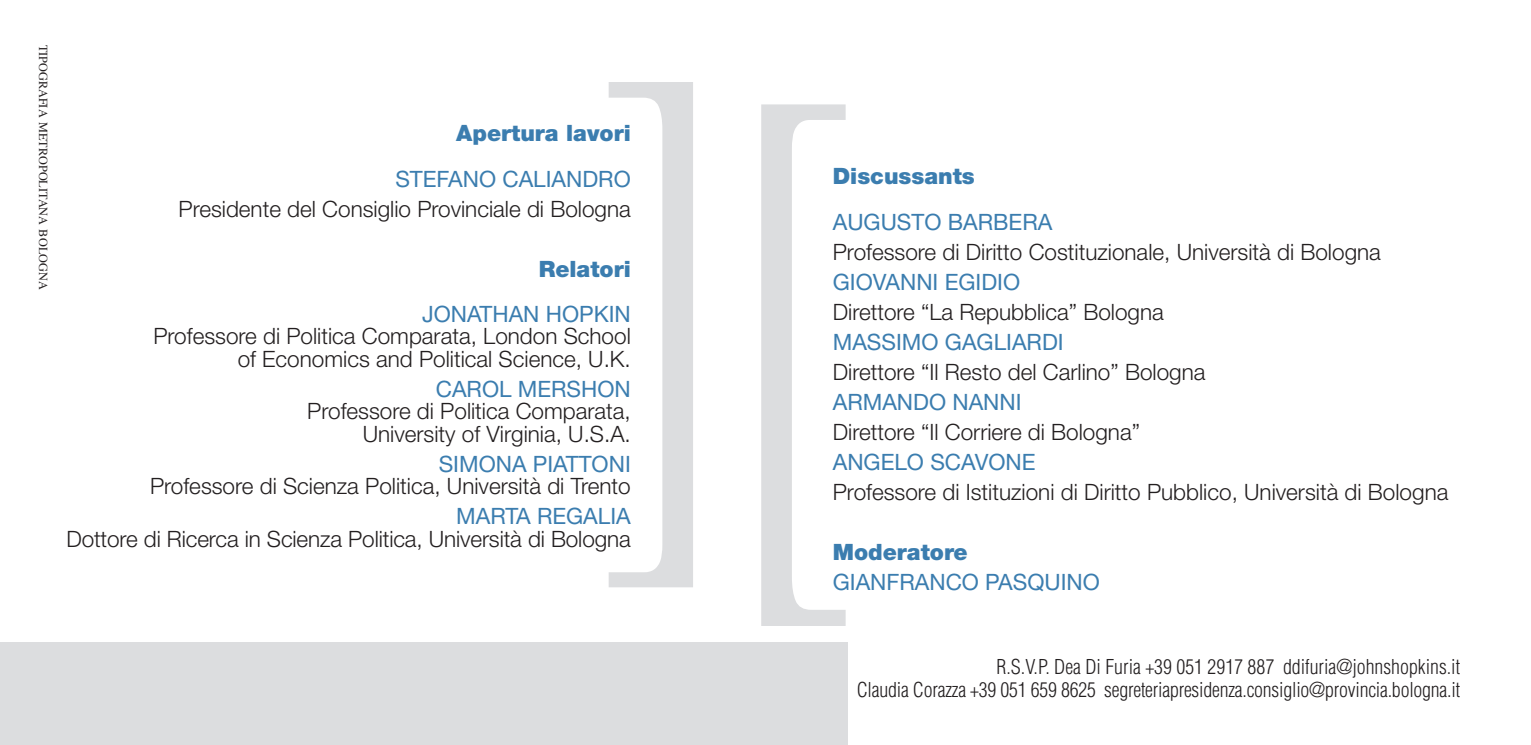
<style>
.page{position:relative;width:1531px;height:745px;background:#fff}
.page>*{position:absolute;margin:0;border:0;box-sizing:border-box;transform-origin:0 0}
.t1{font:635.75px "Times";color:#dcdddf;scale:.63 1}
.t2{font:616px "Times";color:#dcdddf;scale:.65 1}
.t3{font:300 22.5px/22.5px "Helvetica Neue";color:#231f20;text-align:right}
.t4{font:22.5px "Helvetica Neue";color:#3b7daf}
.t5{font:900 22.5px "Helvetica Neue";color:#3b7daf}
.t6{font:300 condensed 20px/22.5px "Helvetica";letter-spacing:-.01em;color:#231f20;text-align:right}
.t7{font:12.25px "Times";color:#231f20}
</style>
<div class="page">
<div style="left:0;top:642px;width:847px;height:102px;background:#dcdddf"></div>
<p class="t7" style="left:55px;top:44px;width:246px;rotate:90deg">tipografia metropolitana bologna</p>
<h2 class="t2" style="left:595px;top:-293px;width:206px">]</h2>
<p class="t5" style="left:456px;top:120px;width:176px">Apertura lavori</p>
<p class="t4" style="left:395px;top:165px;width:70px">STEFANO</p>
<p class="t4" style="left:502px;top:165px;width:30px">CALIAN</p>
<p class="t4" style="left:582px;top:165px;width:46px">DRO</p>
<p class="t3" style="left:178px;top:197px;width:454px">Presidente del Consiglio Provinciale di Bologna</p>
<p class="t5" style="left:539px;top:255px;width:94px">Relatori</p>
<p class="t4" style="left:422px;top:300px;width:29px">JONA</p>
<p class="t4" style="left:479px;top:300px;width:29px">T HAN</p>
<p class="t4" style="left:546px;top:300px;width:74px">HOPKIN</p>
<p class="t3" style="left:153px;top:324px;width:479px">Professore di Politica Comparata, London School of Economics and Political Science, U.K.</p>
<p class="t4" style="left:436px;top:375px;width:148px">CAROL MERSHON</p>
<p class="t3" style="left:307px;top:399px;width:325px">Professore di Politica Comparata,<br>University of Virginia, U.S.A.</p>
<p class="t4" style="left:439px;top:450px;width:30px">SIMONA</p>
<p class="t4" style="left:533px;top:450px;width:72px">PIATTONI</p>
<p class="t3" style="left:150px;top:474px;width:482px">Professore di Scienza Politica, Università di Trento</p>
<p class="t4" style="left:456px;top:502px;width:96px">MARTA REGALIA</p>
<p class="t3" style="left:66px;top:527px;width:566px">Dottore di Ricerca in Scienza Politica, Università di Bologna</p>
<h1 class="t1" style="left:859px;top:1013px;width:213px;rotate:-180deg">]</h1>
<p class="t5" style="left:833px;top:163px;width:144px">Discussants</p>
<p class="t4" style="left:833px;top:208px;width:31px">AUGUS</p>
<p class="t4" style="left:911px;top:208px;width:140px">TO BARBE RA</p>
<p class="t3" style="left:833px;top:240px;width:550px">Professore di Diritto Costituzionale, Università di Bologna</p>
<p class="t4" style="left:833px;top:268px;width:67px">GIOVANNI</p>
<p class="t4" style="left:945px;top:268px;width:64px">EGI DIO</p>
<p class="t3" style="left:833px;top:299px;width:332px">Direttore “La Repubblica” Bologna</p>
<p class="t4" style="left:833px;top:328px;width:35px">MASSIMO</p>
<p class="t4" style="left:945px;top:328px;width:32px">GAGLIA</p>
<p class="t4" style="left:1026px;top:328px;width:35px">RDI</p>
<p class="t3" style="left:833px;top:359px;width:374px">Direttore “Il Resto del Carlino” Bologna</p>
<p class="t4" style="left:833px;top:388px;width:47px">ARMAN</p>
<p class="t4" style="left:913px;top:388px;width:70px">DO NANNI</p>
<p class="t3" style="left:833px;top:419px;width:309px">Direttore “Il Corriere di Bologna”</p>
<p class="t4" style="left:833px;top:448px;width:31px">ANGELO</p>
<p class="t4" style="left:930px;top:448px;width:75px">SCAVONE</p>
<p class="t3" style="left:833px;top:479px;width:617px">Professore di Istituzioni di Diritto Pubblico, Università di Bologna</p>
<p class="t5" style="left:833px;top:538px;width:137px">Moderatore</p>
<p class="t4" style="left:833px;top:568px;width:99px">GIANFRANCO</p>
<p class="t4" style="left:985px;top:568px;width:74px">PASQUINO</p>
<p class="t6" style="left:857px;top:655px;width:605px">R.S.V.P. Dea Di Furia +39 051 2917 887 ddifuria@johnshopkins.it<br>Claudia Corazza +39 051 659 8625 segreteriapresidenza.consiglio@provincia.bologna.it</p>
</div>
